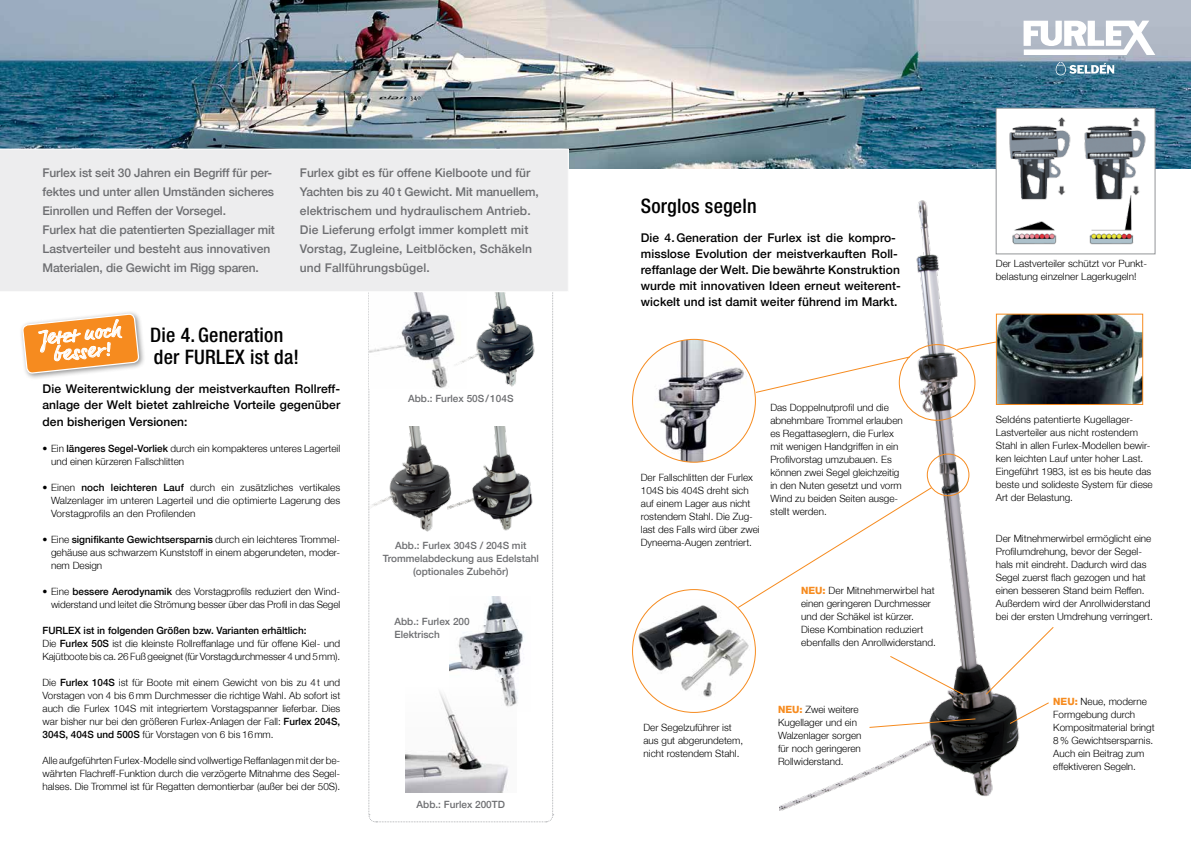
<style>
.page{position:relative;width:1191px;height:842px;background:#fff}
.page>*{position:absolute;margin:0;border:0;box-sizing:border-box;transform-origin:0 0}
.t1{font:500 condensed 20px/22px "Helvetica Neue";letter-spacing:.01em;color:#000}
.t2{font:italic 20px/18px "Script One";color:#fff;text-align:center;scale:1.2 1}
.t3{font:500 12px/16px "Helvetica 65";letter-spacing:.005em;color:#000;text-align:justify}
.t4{font:500 12px/19px "Helvetica 65";letter-spacing:-.01em;color:#6d6e71}
.t5{font:500 12px/19px "Helvetica 65";letter-spacing:.01em;color:#6d6e71}
.t6{font:300 10px/13px "Helvetica 45";color:#000}
.t7{font:500 10px/13px "Helvetica 65";color:#6d6e71}
.t8{font:500 10px "Helvetica 65";color:#000}
.s1{font-family:"Helvetica 65";font-weight:500}
.s2{font-family:"Helvetica 85";font-weight:800;color:#f68b1f}
</style>
<div class="page">
<img style="left:780px;top:196px;width:254px;height:614px">
<img style="left:598px;top:0;width:593px;height:169px">
<svg style="left:368px;top:292px;width:186px;height:531px"></svg>
<img style="left:369px;top:292px;width:67px;height:96px">
<img style="left:436px;top:292px;width:109px;height:108px">
<img style="left:449px;top:596px;width:81px;height:115px">
<img style="left:405px;top:688px;width:111px;height:104px">
<img style="left:0;top:0;width:598px;height:169px">
<div style="left:0;top:149px;width:569px;height:142px;background:#ededee"></div>
<img style="left:447px;top:426px;width:88px;height:130px">
<img style="left:369px;top:426px;width:95px;height:116px">
<img style="left:998px;top:316px;width:143px;height:87px">
<div style="left:996px;top:314px;width:147px;height:91px;border:1px solid #f68b1f"></div>
<div style="left:996px;top:108px;width:159px;height:146px;background:#fff"></div>
<img style="left:1009px;top:117px;width:137px;height:128px">
<div style="left:996px;top:108px;width:159px;height:146px;border:1px solid #939598"></div>
<img style="left:632px;top:339px;width:121px;height:122px">
<img style="left:635px;top:599px;width:120px;height:101px">
<div style="left:926px;top:454px;width:43px;height:42px;border:1px solid #f68b1f;border-radius:50%"></div>
<svg style="left:754px;top:356px;width:157px;height:38px"></svg>
<svg style="left:737px;top:486px;width:195px;height:123px"></svg>
<svg style="left:1023px;top:21px;width:132px;height:34px"></svg>
<svg style="left:1055px;top:62px;width:59px;height:13px"></svg>
<svg style="left:984px;top:626px;width:70px;height:69px"></svg>
<svg style="left:1008px;top:701px;width:41px;height:24px"></svg>
<svg style="left:889px;top:655px;width:75px;height:41px"></svg>
<svg style="left:868px;top:718px;width:108px;height:10px"></svg>
<svg style="left:956px;top:341px;width:41px;height:10px"></svg>
<div style="left:19px;top:310px;width:127px;height:70px;background:#000;opacity:.45"></div>
<svg style="left:22px;top:314px;width:117px;height:66px"></svg>
<p class="t4" style="left:43px;top:163px;width:234px">Furlex ist seit 30 Jahren ein Begriff für per&shy;fektes und unter allen Umständen sicheres Einrollen und Reffen der Vorsegel.<br>Furlex hat die patentierten Speziallager mit Lastverteiler und besteht aus innovativen Materialen, die Gewicht im Rigg sparen.</p>
<p class="t5" style="left:300px;top:163px;width:240px">Furlex gibt es für offene Kielboote und für Yachten bis zu 40 t Gewicht. Mit manuellem, elektrischem und hydraulischem Antrieb.<br>Die Lieferung erfolgt immer komplett mit Vorstag, Zugleine, Leitblöcken, Schäkeln und Fallführungsbügel.</p>
<h1 class="t2" style="left:41px;top:328px;width:69px;rotate:-6deg">Jetzt noch besser!</h1>
<h1 class="t1" style="left:150px;top:323px;width:150px">Die 4. Generation der FURLEX ist da!</h1>
<p class="t3" style="left:43px;top:380px;width:299px;line-height:16.5px">Die Weiterentwicklung der meistverkauften Rollreff&shy;anlage der Welt bietet zahlreiche Vorteile gegenüber den bisherigen Versionen:</p>
<p class="t6" style="left:51px;top:441px;width:291px;text-indent:-9px">• Ein <span class="s1">längeres Segel-Vorliek</span> durch ein kompakteres unteres Lagerteil und einen kürzeren Fallschlitten</p>
<p class="t6" style="left:51px;top:480px;width:291px;text-align:justify;text-indent:-9px">• Einen <span class="s1">noch leichteren Lauf</span> durch ein zusätzliches vertikales Walzenlager im unteren Lagerteil und die optimierte Lagerung des Vorstagprofils an den Profilenden</p>
<p class="t6" style="left:51px;top:532px;width:291px;text-align:justify;text-indent:-8px">• Eine <span class="s1">signifikante Gewichtsersparnis</span> durch ein leichteres Trommel&shy;gehäuse aus schwarzem Kunststoff in einem abgerundeten, moder&shy;nem Design</p>
<p class="t6" style="left:43px;top:584px;width:299px;text-align:right">• Eine <span class="s1">bessere Aerodynamik</span> des Vorstagprofils reduziert den Wind&shy;widerstand und leitet die Strömung besser über das Profil in das Segel</p>
<p class="t8" style="left:43px;top:624px;width:265px">FURLEX ist in folgenden Größen bzw. Varianten erhältlich:</p>
<p class="t6" style="left:43px;top:636px;width:299px">Die <span class="s1">Furlex 50S</span> ist die kleinste Rollreffanlage und für offene Kiel- und<br>Kajütboote bis ca. 26 Fuß geeignet (für Vorstagdurchmesser 4 und 5mm).</p>
<p class="t6" style="left:43px;top:675px;width:299px;text-align:justify">Die <span class="s1">Furlex 104S</span> ist für Boote mit einem Gewicht von bis zu 4t und Vorstagen von 4 bis 6mm Durchmesser die richtige Wahl. Ab sofort ist auch die Furlex 104S mit integriertem Vorstagspanner lieferbar. Dies war bisher nur bei den größeren Furlex-Anlagen der Fall: <span class="s1">Furlex 204S, 304S, 404S und 500S</span> für Vorstagen von 6 bis 16mm.</p>
<p class="t6" style="left:43px;top:753px;width:299px;text-align:justify">Alle aufgeführten Furlex-Modelle sind vollwertige Reffanlagen mit der be&shy;währten Flachreff-Funktion durch die verzögerte Mitnahme des Segel&shy;halses. Die Trommel ist für Regatten demontierbar (außer bei der 50S).</p>
<p class="t7" style="left:408px;top:392px;width:107px">Abb.: Furlex 50S/104S</p>
<p class="t7" style="left:383px;top:539px;width:157px;text-align:center">Abb.: Furlex 304S / 204S mit<br>Trommelabdeckung aus Edelstahl (optionales Zubehör)</p>
<p class="t7" style="left:394px;top:614px;width:77px">Abb.: Furlex 200<br>Elektrisch</p>
<p class="t7" style="left:416px;top:798px;width:90px">Abb.: Furlex 200TD</p>
<h1 class="t1" style="left:641px;top:195px;width:117px">Sorglos segeln</h1>
<p class="t3" style="left:641px;top:230px;width:262px;text-align:left">Die 4.Generation der Furlex ist die kompro&shy;misslose Evolution der meistverkauften Roll&shy;reffanlage der Welt. Die bewährte Konstruktion wurde mit innovativen Ideen erneut weiterent&shy;wickelt und ist damit weiter führend im Markt.</p>
<p class="t6" style="left:641px;top:471px;width:120px">Der Fallschlitten der Furlex<br>104S bis 404S dreht sich auf einem Lager aus nicht rostendem Stahl. Die Zug&shy;last des Falls wird über zwei<br>Dyneema-Augen zentriert.</p>
<p class="t6" style="left:770px;top:400px;width:134px">Das Doppelnutprofil und die abnehmbare Trommel erlauben es Regattaseglern, die Furlex mit wenigen Handgriffen in ein<br>Profilvorstag umzubauen. Es können zwei Segel gleichzeitig in den Nuten gesetzt und vorm<br>Wind zu beiden Seiten ausge&shy;stellt werden.</p>
<p class="t6" style="left:801px;top:584px;width:136px"><span class="s2">NEU:</span> Der Mitnehmerwirbel hat einen geringeren Durchmesser und der Schäkel ist kürzer.<br>Diese Kombination reduziert ebenfalls den Anrollwiderstand.</p>
<p class="t6" style="left:643px;top:720px;width:101px">Der Segelzuführer ist aus gut abgerundetem, nicht rostendem Stahl.</p>
<p class="t6" style="left:778px;top:702px;width:85px"><span class="s2">NEU:</span> Zwei weitere<br>Kugellager und ein<br>Walzenlager sorgen für noch geringeren<br>Rollwiderstand.</p>
<p class="t6" style="left:996px;top:257px;width:153px">Der Lastverteiler schützt vor Punkt&shy;belastung einzelner Lagerkugeln!</p>
<p class="t6" style="left:996px;top:412px;width:158px">Seldéns patentierte Kugellager-Lastverteiler aus nicht rostendem Stahl in allen Furlex-Modellen bewir&shy;ken leichten Lauf unter hoher Last.<br>Eingeführt 1983, ist es bis heute das beste und solideste System für diese Art der Belastung.</p>
<p class="t6" style="left:996px;top:532px;width:158px">Der Mitnehmerwirbel ermöglicht eine Profilumdrehung, bevor der Segel&shy;hals mit eindreht. Dadurch wird das Segel zuerst flach gezogen und hat einen besseren Stand beim Reffen.<br>Außerdem wird der Anrollwiderstand bei der ersten Umdrehung verringert.</p>
<p class="t6" style="left:1053px;top:695px;width:103px"><span class="s2">NEU:</span> Neue, moderne<br>Formgebung durch<br>Kompositmaterial bringt<br>8% Gewichtsersparnis.<br>Auch ein Beitrag zum effektiveren Segeln.</p>
</div>
